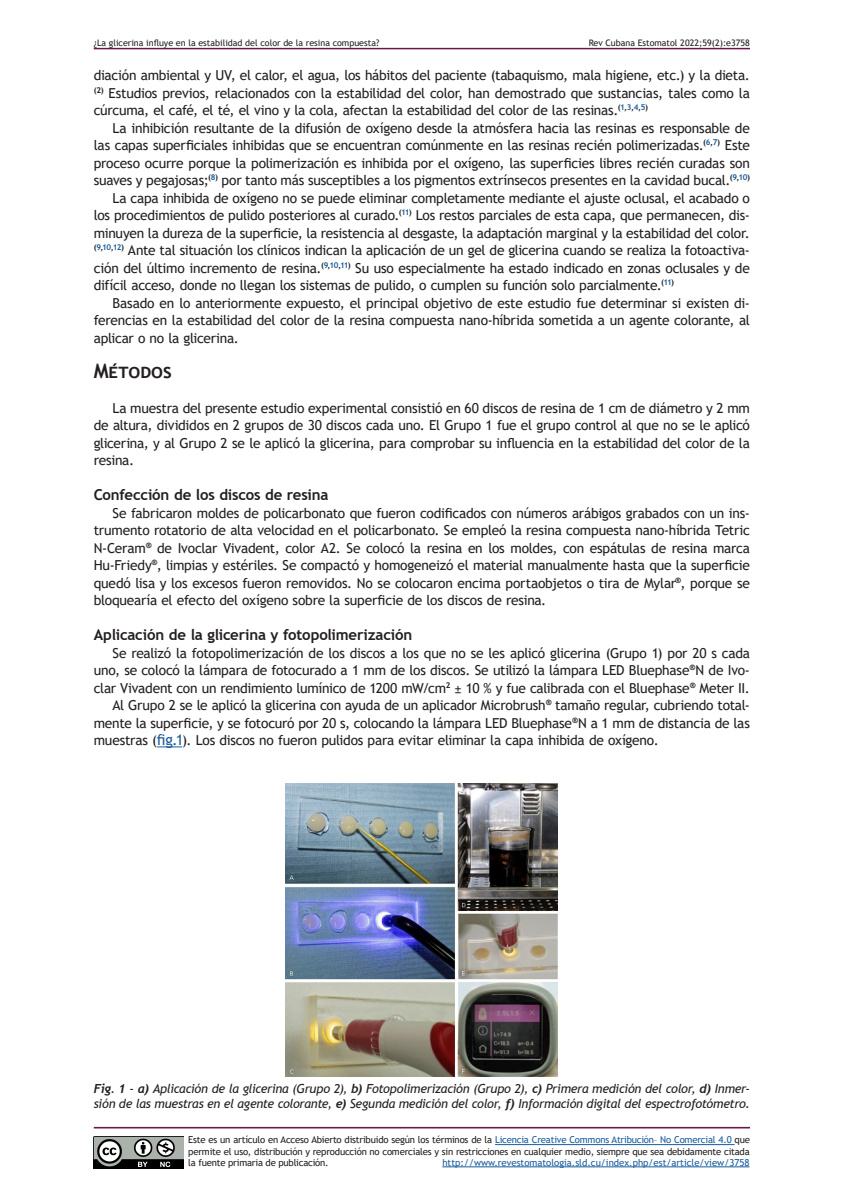
<style>
.page{position:relative;width:850px;height:1200px;background:#fff}
.page>*{position:absolute;margin:0;border:0;box-sizing:border-box;transform-origin:0 0}
._01_Val{font:700 20px "Trebuchet MS";color:#231f20}
._02_Val{font:700 15px "Trebuchet MS";letter-spacing:-.015em;color:#231f20}
._00_Cuerpo_de_texto{font:13.75px/17.5px "Trebuchet MS";letter-spacing:-.02em;color:#231f20;text-align:justify}
.Textos_figura_y_tabl{font:italic 12.5px/15px "Trebuchet MS";letter-spacing:-.025em;color:#231f20}
.t1{font:9.56px/11.5px "Trebuchet MS";letter-spacing:-.02em;color:#231f20;text-align:justify}
.t2{font:9.56px "Trebuchet MS";color:#175d9e}
.t3{font:8.94px "Trebuchet MS";color:#231f20}
.s1{font-size:15px;color:#175d9e}
.s2{font-family:"Trebuchet";font-weight:700}
.s3{color:#175d9e}
</style>
<div class="page">
<hr style="left:495px;top:1144px;width:240px;height:1px;background:#175d9e">
<hr style="left:442px;top:1167px;width:308px;height:1px;background:#175d9e">
<img style="left:94px;top:1136px;width:90px;height:33px">
<hr style="left:94px;top:1127px;width:656px;height:1px;background:#6d164b">
<hr style="left:94px;top:48px;width:656px;height:1px;background:#6d164b">
<svg style="left:157px;top:746px;width:25px;height:1px"></svg>
<img style="left:286px;top:783px;width:272px;height:293px">
<p class="t3" style="left:94px;top:37px;width:287px">¿La glicerina influye en la estabilidad del color de la resina compuesta?</p>
<p class="t3" style="left:589px;top:37px;width:163px">Rev Cubana Estomatol 2022;59(2):e3758</p>
<p class="_00_Cuerpo_de_texto" style="left:94px;top:66px;width:658px">diación ambiental y UV, el calor, el agua, los hábitos del paciente (tabaquismo, mala higiene, etc.) y la dieta. <sup>(2)</sup> Estudios previos, relacionados con la estabilidad del color, han demostrado que sustancias, tales como la cúrcuma, el café, el té, el vino y la cola, afectan la estabilidad del color de las resinas.<sup>(</sup><sup>1</sup><sup>,</sup><sup>3</sup><sup>,</sup><sup>4</sup><sup>,</sup><sup>5</sup><sup>)</sup></p>
<p class="_00_Cuerpo_de_texto" style="left:94px;top:119px;width:658px;text-indent:19px">La inhibición resultante de la difusión de oxígeno desde la atmósfera hacia las resinas es responsable de las capas superficiales inhibidas que se encuentran comúnmente en las resinas recién polimerizadas.<sup>(</sup><sup>6</sup><sup>,</sup><sup>7</sup><sup>)</sup> Este proceso ocurre porque la polimerización es inhibida por el oxígeno, las superficies libres recién curadas son suaves y pegajosas;<sup>(</sup><sup>8</sup><sup>)</sup> por tanto más susceptibles a los pigmentos extrínsecos presentes en la cavidad bucal.<sup>(</sup><sup>9</sup><sup>,</sup><sup>10</sup><sup>)</sup></p>
<p class="_00_Cuerpo_de_texto" style="left:94px;top:189px;width:658px;text-indent:19px">La capa inhibida de oxígeno no se puede eliminar completamente mediante el ajuste oclusal, el acabado o los procedimientos de pulido posteriores al curado.<sup>(</sup><sup>11</sup><sup>)</sup> Los restos parciales de esta capa, que permanecen, dis&shy;minuyen la dureza de la superficie, la resistencia al desgaste, la adaptación marginal y la estabilidad del color. <sup>(</sup><sup>9</sup><sup>,</sup><sup>10</sup><sup>,</sup><sup>12</sup><sup>)</sup> Ante tal situación los clínicos indican la aplicación de un gel de glicerina cuando se realiza la fotoactiva&shy;ción del último incremento de resina.<sup>(</sup><sup>9</sup><sup>,</sup><sup>10</sup><sup>,</sup><sup>11</sup><sup>)</sup> Su uso especialmente ha estado indicado en zonas oclusales y de difícil acceso, donde no llegan los sistemas de pulido, o cumplen su función solo parcialmente.<sup>(</sup><sup>11</sup><sup>)</sup></p>
<p class="_00_Cuerpo_de_texto" style="left:94px;top:294px;width:658px;text-indent:19px">Basado en lo anteriormente expuesto, el principal objetivo de este estudio fue determinar si existen di&shy;ferencias en la estabilidad del color de la resina compuesta nano-híbrida sometida a un agente colorante, al aplicar o no la glicerina.</p>
<p class="_01_Val" style="left:94px;top:358px;width:79px">Métodos</p>
<p class="_00_Cuerpo_de_texto" style="left:94px;top:399px;width:658px;text-indent:19px">La muestra del presente estudio experimental consistió en 60 discos de resina de 1 cm de diámetro y 2 mm de altura, divididos en 2 grupos de 30 discos cada uno. El Grupo 1 fue el grupo control al que no se le aplicó glicerina, y al Grupo 2 se le aplicó la glicerina, para comprobar su influencia en la estabilidad del color de la resina.</p>
<p class="_02_Val" style="left:94px;top:485px;width:236px">Confección de los discos de resina</p>
<p class="_00_Cuerpo_de_texto" style="left:94px;top:504px;width:658px;text-indent:19px">Se fabricaron moldes de policarbonato que fueron codificados con números arábigos grabados con un ins&shy;trumento rotatorio de alta velocidad en el policarbonato. Se empleó la resina compuesta nano-híbrida Tetric N-Ceram<sup>®</sup> de Ivoclar Vivadent, color A2. Se colocó la resina en los moldes, con espátulas de resina marca Hu-Friedy<sup>®</sup>, limpias y estériles. Se compactó y homogeneizó el material manualmente hasta que la superficie quedó lisa y los excesos fueron removidos. No se colocaron encima portaobjetos o tira de Mylar<sup>®</sup>, porque se bloquearía el efecto del oxígeno sobre la superficie de los discos de resina.</p>
<p class="_02_Val" style="left:94px;top:625px;width:320px">Aplicación de la glicerina y fotopolimerización</p>
<p class="_00_Cuerpo_de_texto" style="left:94px;top:644px;width:658px;text-indent:19px">Se realizó la fotopolimerización de los discos a los que no se les aplicó glicerina (Grupo 1) por 20 s cada uno, se colocó la lámpara de fotocurado a 1 mm de los discos. Se utilizó la lámpara LED Bluephase<sup>®</sup>N de Ivo&shy;clar Vivadent con un rendimiento lumínico de 1200 mW/cm<sup>2</sup> ± 10 % y fue calibrada con el Bluephase<sup>®</sup> Meter II.</p>
<p class="_00_Cuerpo_de_texto" style="left:94px;top:696px;width:658px;text-indent:19px">Al Grupo 2 se le aplicó la glicerina con ayuda de un aplicador Microbrush<sup>®</sup> tamaño regular, cubriendo total&shy;mente la superficie, y se fotocuró por 20 s, colocando la lámpara LED Bluephase<sup>®</sup>N a 1 mm de distancia de las muestras (<span class="s1">fig.1</span>). Los discos no fueron pulidos para evitar eliminar la capa inhibida de oxígeno.</p>
<p class="Textos_figura_y_tabl" style="left:94px;top:1081px;width:658px"><span class="s2">Fig. 1</span> - <span class="s2">a)</span> Aplicación de la glicerina (Grupo 2), <span class="s2">b)</span> Fotopolimerización (Grupo 2), <span class="s2">c)</span> Primera medición del color, <span class="s2">d)</span> Inmer&shy;sión de las muestras en el agente colorante, <span class="s2">e)</span> Segunda medición del color, <span class="s2">f)</span> Información digital del espectrofotómetro.</p>
<p class="t1" style="left:188px;top:1134px;width:563px">Este es un artículo en Acceso Abierto distribuido según los términos de la <span class="s3">Licencia Creative Commons Atribución– No Comercial 4.0</span> que permite el uso, distribución y reproducción no comerciales y sin restricciones en cualquier medio, siempre que sea debidamente citada la fuente primaria de publicación.</p>
<p class="t2" style="left:442px;top:1156px;width:309px">http://www.revestomatologia.sld.cu/index.php/est/article/view/3758</p>
</div>
